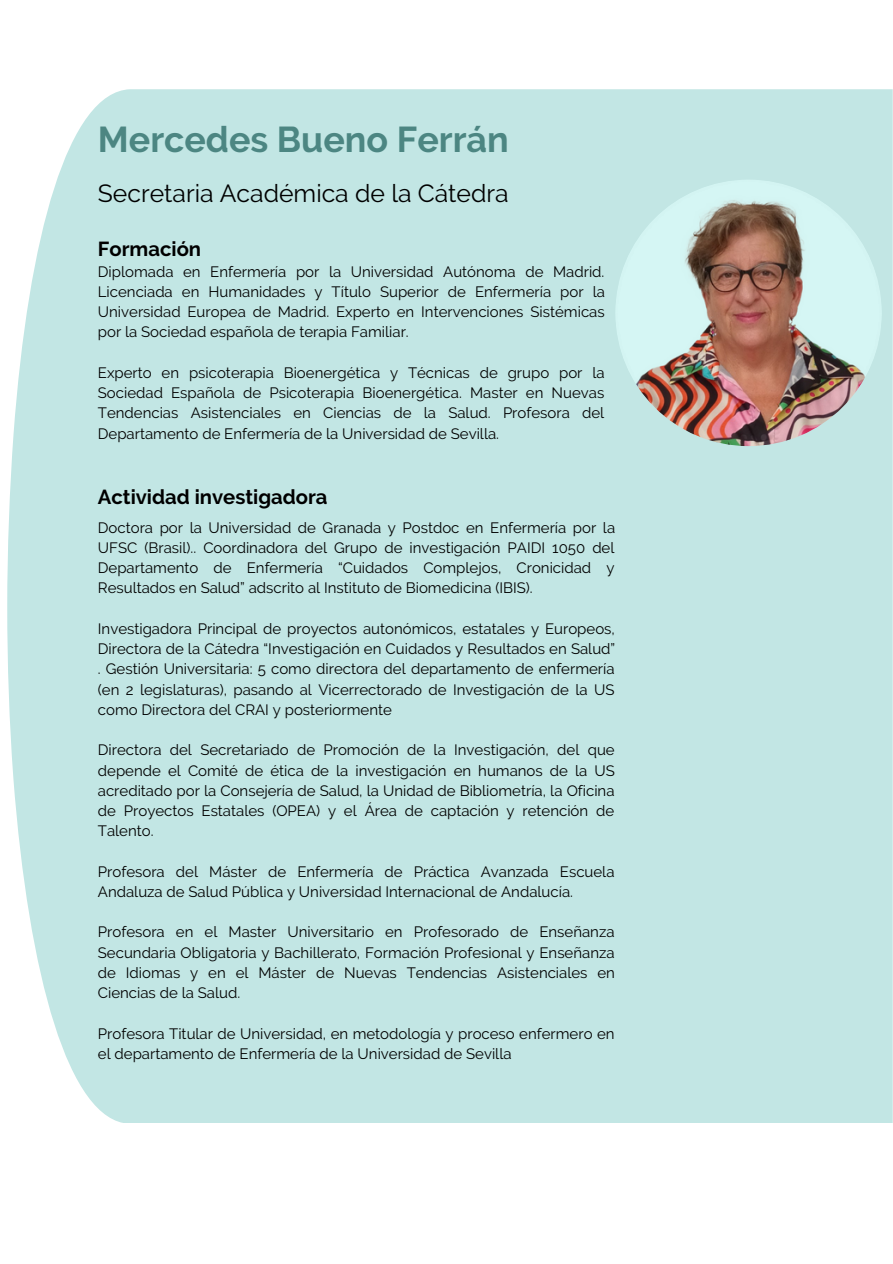
<style>
.page{position:relative;width:893px;height:1264px;background:#fff}
.page>*{position:absolute;margin:0;border:0;box-sizing:border-box;transform-origin:0 0}
.t1{font:700 35.85px "Raleway";color:#4c8682}
.t2{font:24.75px "Raleway";color:#000}
.t3{font:700 20.25px "Raleway";color:#000}
.t4{font:15px/20.2px "Raleway";color:#000;text-align:justify}
</style>
<div class="page">
<div style="left:7px;top:89px;width:885px;height:1033px;background:#c2e6e4"></div>
<img style="left:615px;top:180px;width:266px;height:266px;border-radius:50%">
<h1 class="t1" style="left:98px;top:118px;width:412px">Mercedes Bueno Ferrán</h1>
<h2 class="t2" style="left:98px;top:179px;width:412px">Secretaria Académica de la Cátedra</h2>
<h3 class="t3" style="left:98px;top:237px;width:105px">Formación</h3>
<p class="t4" style="left:98px;top:261px;width:508px">Diplomada en Enfermería por la Universidad Autónoma de Madrid.<br>Licenciada en Humanidades y Título Superior de Enfermería por la Universidad Europea de Madrid. Experto en Intervenciones Sistémicas por la Sociedad española de terapia Familiar.</p>
<p class="t4" style="left:98px;top:362px;width:508px">Experto en psicoterapia Bioenergética y Técnicas de grupo por la Sociedad Española de Psicoterapia Bioenergética. Master en Nuevas Tendencias Asistenciales en Ciencias de la Salud. Profesora del Departamento de Enfermería de la Universidad de Sevilla.</p>
<h3 class="t3" style="left:98px;top:484px;width:231px">Actividad investigadora</h3>
<p class="t4" style="left:98px;top:517px;width:519px">Doctora por la Universidad de Granada y Postdoc en Enfermería por la UFSC (Brasil).. Coordinadora del Grupo de investigación PAIDI 1050 del Departamento de Enfermería “Cuidados Complejos, Cronicidad y Resultados en Salud” adscrito al Instituto de Biomedicina (IBIS).</p>
<p class="t4" style="left:98px;top:618px;width:519px">Investigadora Principal de proyectos autonómicos, estatales y Europeos, Directora de la Cátedra “Investigación en Cuidados y Resultados en Salud” . Gestión Universitaria: 5 como directora del departamento de enfermería (en 2 legislaturas), pasando al Vicerrectorado de Investigación de la US como Directora del CRAI y posteriormente</p>
<p class="t4" style="left:98px;top:739px;width:518px">Directora del Secretariado de Promoción de la Investigación, del que depende el Comité de ética de la investigación en humanos de la US acreditado por la Consejería de Salud, la Unidad de Bibliometría, la Oficina de Proyectos Estatales (OPEA) y el Área de captación y retención de Talento.</p>
<p class="t4" style="left:98px;top:861px;width:518px">Profesora del Máster de Enfermería de Práctica Avanzada Escuela<br>Andaluza de Salud Pública y Universidad Internacional de Andalucía.</p>
<p class="t4" style="left:98px;top:922px;width:518px">Profesora en el Master Universitario en Profesorado de Enseñanza Secundaria Obligatoria y Bachillerato, Formación Profesional y Enseñanza de Idiomas y en el Máster de Nuevas Tendencias Asistenciales en Ciencias de la Salud.</p>
<p class="t4" style="left:98px;top:1023px;width:518px">Profesora Titular de Universidad, en metodología y proceso enfermero en el departamento de Enfermería de la Universidad de Sevilla</p>
</div>
